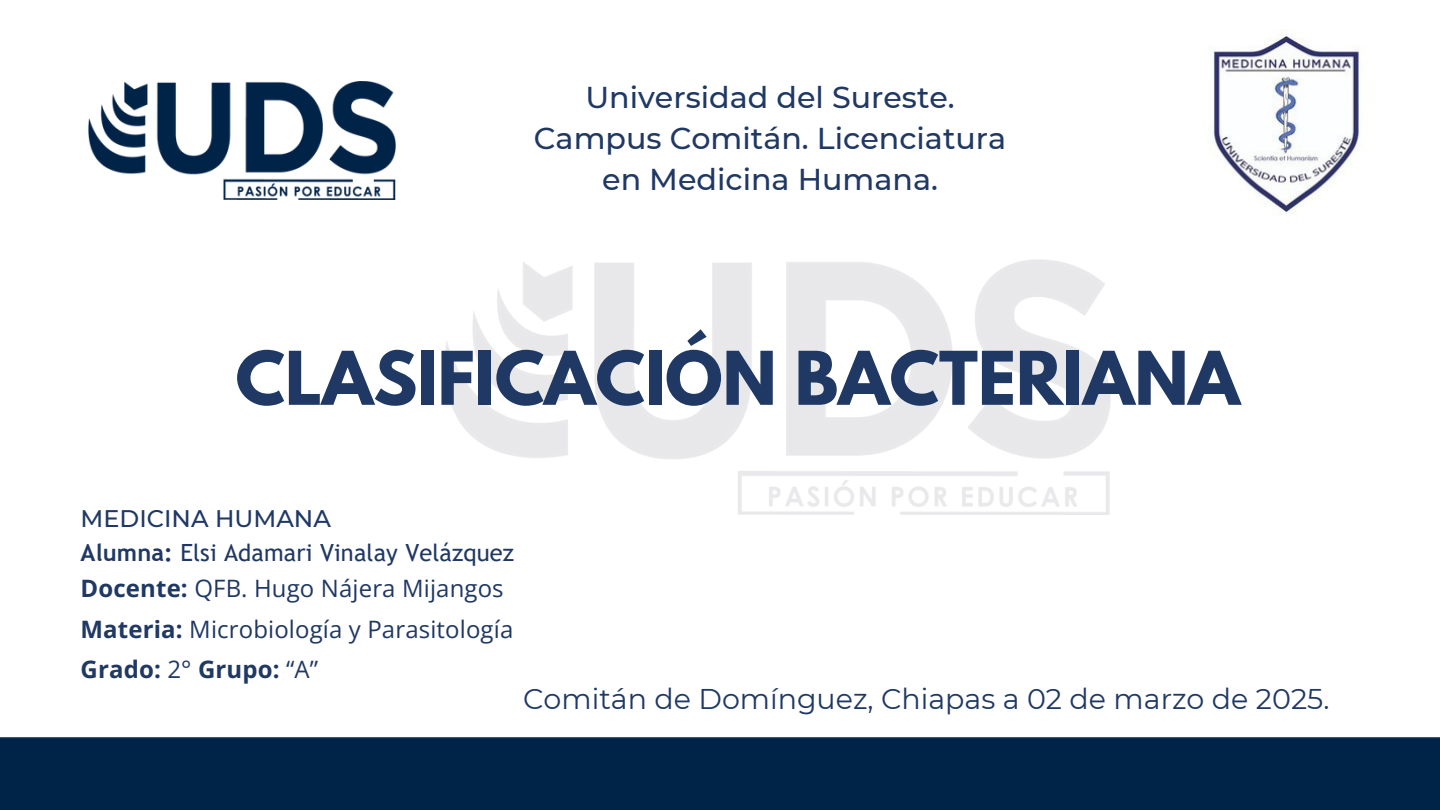
<style>
.page{position:relative;width:1440px;height:810px;background:#fff}
.page>*{position:absolute;margin:0;border:0;box-sizing:border-box;transform-origin:0 0}
.t1{font:700 65.5px "League Spartan";color:#1f3864}
.t2{font:500 30.1px/41px "Montserrat";color:#1f3864;text-align:center}
.t3{font:28.5px "Montserrat";color:#1f3864}
.t4{font:24px "Open Sans";letter-spacing:.005em;color:#1f3864}
.t5{font:700 24px "Open Sans";letter-spacing:.005em;color:#1f3864}
.t6{font:500 24px "Montserrat";color:#1f3864}
.t7{font:23.7px "Trebuchet MS";letter-spacing:.005em;color:#1f3864}
.s1{font-weight:700}
.s2{font-weight:400}
</style>
<div class="page">
<img style="left:445px;top:259px;width:665px;height:255px">
<img style="left:1213px;top:31px;width:147px;height:184px">
<img style="left:88px;top:82px;width:308px;height:117px">
<div style="left:0;top:737px;width:1440px;height:73px;background:#002348"></div>
<h1 class="t2" style="left:534px;top:77px;width:474px">Universidad del Sureste.<br>Campus Comitán. Licenciatura en Medicina Humana.</h1>
<p class="t1" style="left:236px;top:346px;width:1006px">CLASIFICACIÓN BACTERIANA</p>
<p class="t6" style="left:81px;top:504px;width:252px">MEDICINA HUMANA</p>
<h2 class="t7" style="left:81px;top:539px;width:435px"><span class="s1">Alumna:</span> Elsi Adamari Vinalay Velázquez</h2>
<p class="t4" style="left:81px;top:571px;width:425px"><span class="s1">Docente:</span> QFB. Hugo Nájera Mijangos</p>
<p class="t4" style="left:81px;top:612px;width:434px"><span class="s1">Materia:</span> Microbiología y Parasitología</p>
<p class="t5" style="left:81px;top:652px;width:239px">Grado: <span class="s2">2°</span> Grupo: <span class="s2">“A”</span></p>
<p class="t3" style="left:523px;top:682px;width:808px">Comitán de Domínguez, Chiapas a 02 de marzo de 2025.</p>
</div>
